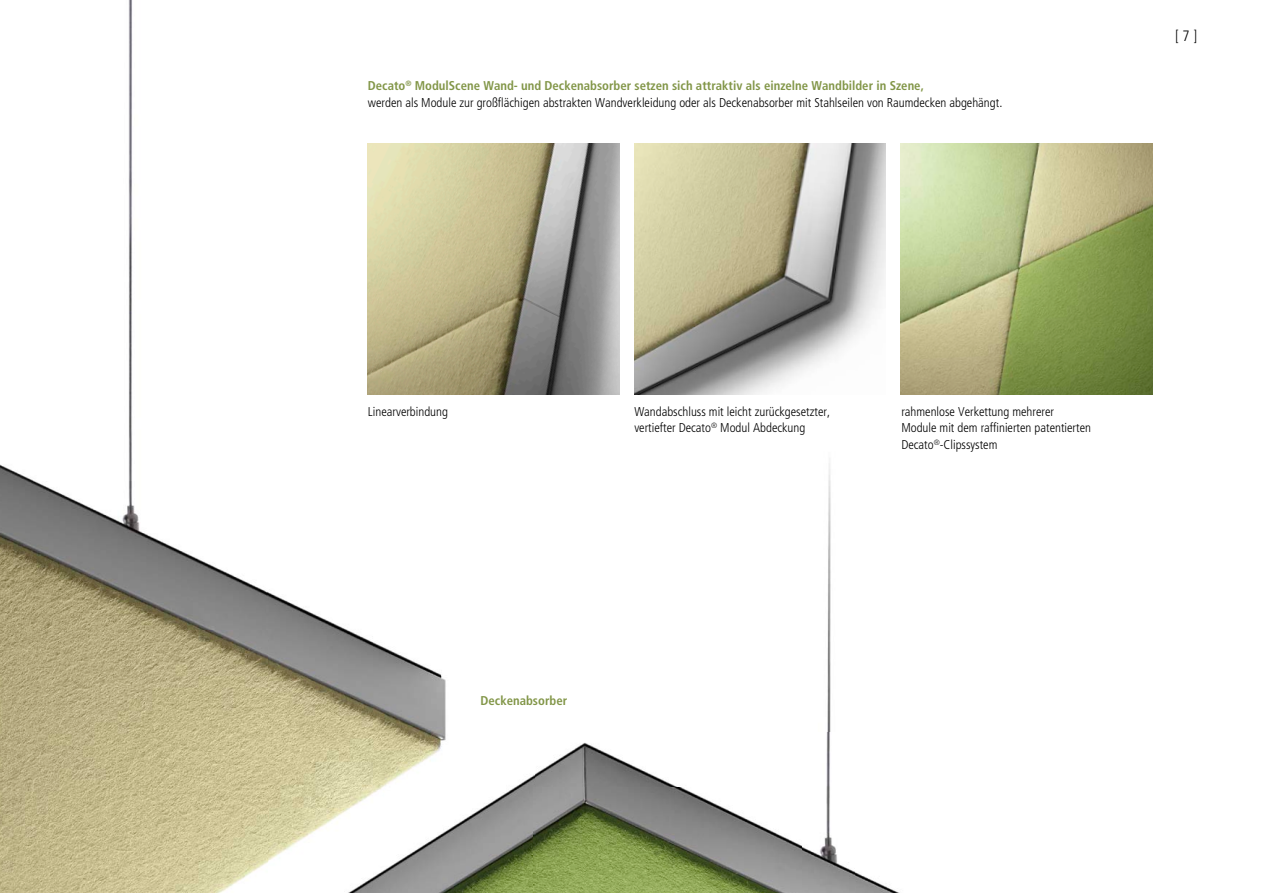
<style>
.page{position:relative;width:1263px;height:893px;background:#fff}
.page>*{position:absolute;margin:0;border:0;box-sizing:border-box;transform-origin:0 0}
.t1{font:300 condensed 15px "Frutiger";color:#000}
.t2{font:300 condensed 12.75px/16.5px "Frutiger";color:#000}
.t3{font:700 condensed 12.75px "Frutiger";color:#829648}
.s1{font-weight:700;color:#829648}
</style>
<div class="page">
<img style="left:0;top:0;width:267px;height:893px">
<img style="left:267px;top:262px;width:267px;height:631px">
<img style="left:855px;top:872px;width:45px;height:21px">
<img style="left:534px;top:742px;width:267px;height:151px">
<img style="left:801px;top:731px;width:54px;height:162px">
<img style="left:827px;top:463px;width:4px;height:268px">
<img style="left:901px;top:143px;width:251px;height:252px">
<img style="left:634px;top:143px;width:252px;height:252px">
<img style="left:368px;top:143px;width:251px;height:252px">
<p class="t2" style="left:368px;top:78px;width:636px"><span class="s1">Decato</span><sup>®</sup> <span class="s1">ModulScene Wand- und Deckenabsorber setzen sich attraktiv als einzelne Wandbilder in Szene,<br></span>werden als Module zur großflächigen abstrakten Wandverkleidung oder als Deckenabsorber mit Stahlseilen von Raumdecken abgehängt.</p>
<p class="t1" style="left:1175px;top:27px;width:24px">[ 7 ]</p>
<p class="t2" style="left:368px;top:403px;width:82px">Linearverbindung</p>
<p class="t2" style="left:901px;top:403px;width:191px">rahmenlose Verkettung mehrerer<br>Module mit dem raffinierten patentierten<br>Decato<sup>®</sup>-Clipssystem</p>
<p class="t2" style="left:634px;top:403px;width:197px">Wandabschluss mit leicht zurückgesetzter, vertiefter Decato<sup>®</sup> Modul Abdeckung</p>
<p class="t3" style="left:480px;top:693px;width:88px">Deckenabsorber</p>
</div>
